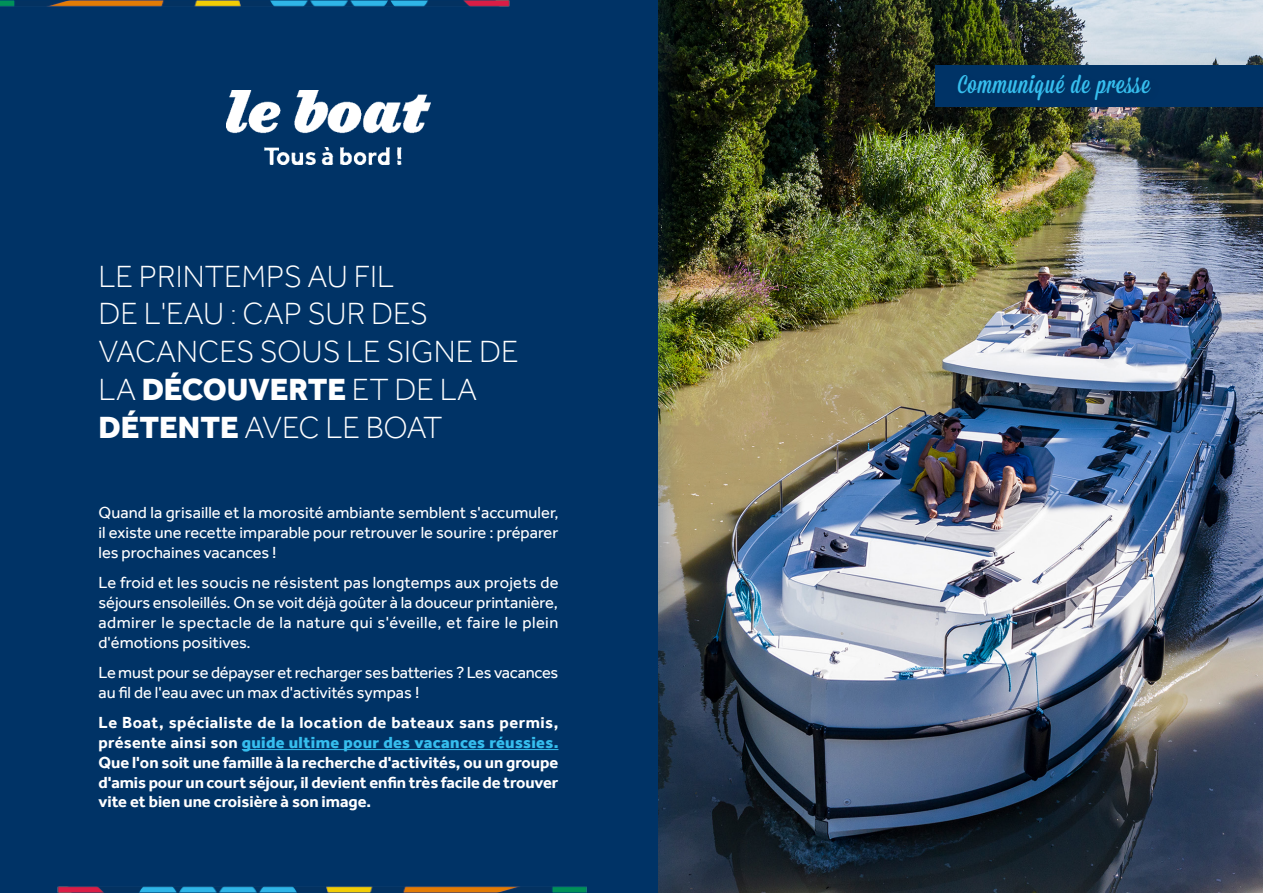
<style>
.page{position:relative;width:1263px;height:893px;background:#fff}
.page>*{position:absolute;margin:0;border:0;box-sizing:border-box;transform-origin:0 0}
.Grand_titre{font:300 31.5px/37.8px "Effra";color:#fff}
.Communiqué_de_presse{font:25.5px "Mission Script";letter-spacing:.03em;color:#36beee}
.Paragraphe{font:16.5px/19.8px "Effra";color:#fff;text-align:justify}
.Paragraphe-2{font:700 16.5px/19.8px "Effra";letter-spacing:-.005em;color:#fff;text-align:justify}
.s1{font-weight:800}
.s2{font-weight:800;color:#36beee}
</style>
<div class="page">
<img style="left:686px;top:0;width:577px;height:893px">
<div style="left:917px;top:47px;width:346px;height:79px;background:#231f20;opacity:.07"></div>
<div style="left:935px;top:66px;width:328px;height:41px;background:#036"></div>
<div style="left:0;top:0;width:686px;height:893px;background:#036;opacity:.58"></div>
<div style="left:0;top:0;width:657px;height:893px;background:#036"></div>
<img style="left:0;top:0;width:510px;height:7px">
<img style="left:227px;top:91px;width:203px;height:73px">
<div style="left:953px;top:70px;width:208px;height:41px;background:#231f20;opacity:.1"></div>
<img style="left:57px;top:886px;width:530px;height:7px">
<hr style="left:242px;top:749px;width:316px;height:1px;background:#36beee">
<p class="Grand_titre" style="left:99px;top:257px;width:421px">LE PRINTEMPS AU FIL<br>DE L'EAU : CAP SUR DES<br>VACANCES SOUS LE SIGNE DE<br>LA <span class="s1">DÉCOUVERTE</span> ET DE LA<br><span class="s1">DÉTENTE</span> AVEC LE BOAT</p>
<p class="Paragraphe" style="left:99px;top:502px;width:462px">Quand la grisaille et la morosité ambiante semblent s'accumuler, il existe une recette imparable pour retrouver le sourire : préparer les prochaines vacances !</p>
<p class="Paragraphe" style="left:99px;top:572px;width:462px">Le froid et les soucis ne résistent pas longtemps aux projets de séjours ensoleillés. On se voit déjà goûter à la douceur printanière, admirer le spectacle de la nature qui s'éveille, et faire le plein d'émotions positives.</p>
<p class="Paragraphe" style="left:99px;top:662px;width:461px">Le must pour se dépayser et recharger ses batteries ? Les vacances au fil de l'eau avec un max d'activités sympas !</p>
<p class="Paragraphe-2" style="left:99px;top:713px;width:462px">Le Boat, spécialiste de la location de bateaux sans permis, présente ainsi son <span class="s2">guide ultime pour des vacances réussies.<br></span>Que l'on soit une famille à la recherche d'activités, ou un groupe d'amis pour un court séjour, il devient enfin très facile de trouver vite et bien une croisière à son image.</p>
<p class="Communiqué_de_presse" style="left:958px;top:69px;width:194px">Communiqué de presse</p>
</div>
